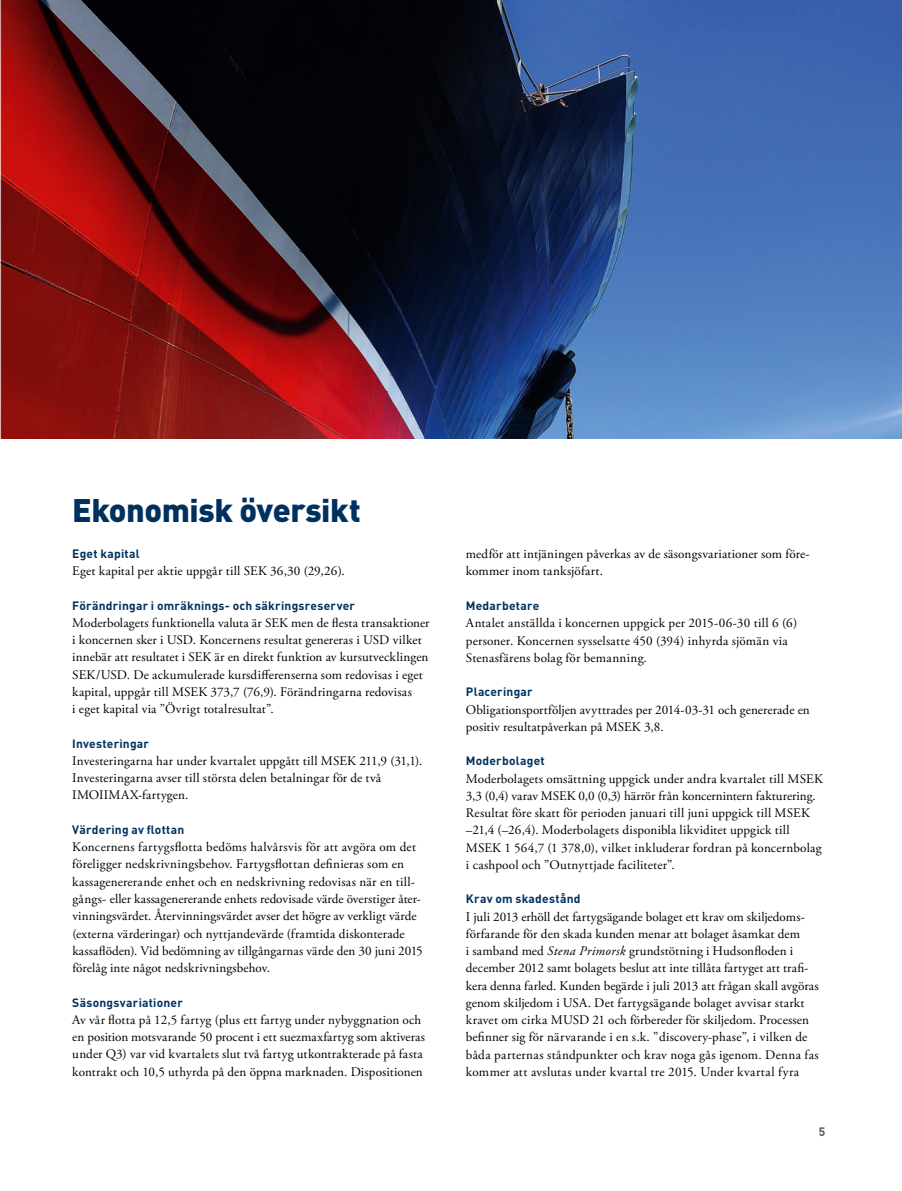
<style>
.page{position:relative;width:902px;height:1191px;background:#fff}
.page>*{position:absolute;margin:0;border:0;box-sizing:border-box;transform-origin:0 0}
.t1{font:900 32.25px "DINOT";letter-spacing:-.015em;color:#00315e}
.t2{font:13.2px/17.2px "Adobe Garamond Pro";letter-spacing:.01em;color:#000}
.t3{font:700 12px "DINOT";letter-spacing:.02em;color:#00315e}
.t4{font:700 12px "DINOT";color:#575756}
.s1{font-style:italic}
</style>
<div class="page">
<img style="left:0;top:0;width:901px;height:438px">
<h1 class="t1" style="left:72px;top:489px;width:290px">Ekonomisk översikt</h1>
<p class="t3" style="left:72px;top:545px;width:69px">Eget kapital</p>
<p class="t2" style="left:72px;top:563px;width:274px">Eget kapital per aktie uppgår till SEK 36,30 (29,26).</p>
<p class="t3" style="left:72px;top:597px;width:284px">Förändringar i omräknings- och säkringsreserver</p>
<p class="t2" style="left:72px;top:614px;width:359px">Moderbolagets funktionella valuta är SEK men de flesta transaktioner i koncernen sker i USD. Koncernens resultat genereras i USD vilket innebär att resultatet i SEK är en direkt funktion av kursutvecklingen SEK/USD. De ackumulerade kursdifferenserna som redovisas i eget kapital, uppgår till MSEK 373,7 (76,9). Förändringarna redovisas<br>i eget kapital via ”Övrigt totalresultat”.</p>
<p class="t3" style="left:72px;top:735px;width:78px">Investeringar</p>
<p class="t2" style="left:72px;top:752px;width:351px">Investeringarna har under kvartalet uppgått till MSEK 211,9 (31,1).<br>Investeringarna avser till största delen betalningar för de två<br>IMOIIMAX-fartygen.</p>
<p class="t3" style="left:72px;top:821px;width:113px">Värdering av flottan</p>
<p class="t2" style="left:72px;top:839px;width:352px">Koncernens fartygsflotta bedöms halvårsvis för att avgöra om det föreligger nedskrivningsbehov. Fartygsflottan definieras som en kassagenererande enhet och en nedskrivning redovisas när en till&shy;gångs- eller kassagenererande enhets redovisade värde överstiger åter-- vinningsvärdet. Återvinningsvärdet avser det högre av verkligt värde (externa värderingar) och nyttjandevärde (framtida diskonterade kassaflöden). Vid bedömning av tillgångarnas värde den 30 juni 2015 förelåg inte något nedskrivningsbehov.</p>
<p class="t3" style="left:72px;top:994px;width:112px">Säsongsvariationer</p>
<p class="t2" style="left:72px;top:1011px;width:354px">Av vår flotta på 12,5 fartyg (plus ett fartyg under nybyggnation och en position motsvarande 50 procent i ett suezmaxfartyg som aktiveras under Q3) var vid kvartalets slut två fartyg utkontrakterade på fasta kontrakt och 10,5 uthyrda på den öppna marknaden. Dispositionen</p>
<p class="t2" style="left:466px;top:546px;width:345px">medför att intjäningen påverkas av de säsongsvariationer som före&shy;kommer inom tanksjöfart.</p>
<p class="t3" style="left:466px;top:597px;width:75px">Medarbetare</p>
<p class="t2" style="left:466px;top:615px;width:333px">Antalet anställda i koncernen uppgick per 2015-06-30 till 6 (6) personer. Koncernen sysselsatte 450 (394) inhyrda sjömän via<br>Stenasfärens bolag för bemanning.</p>
<p class="t3" style="left:466px;top:684px;width:68px">Placeringar</p>
<p class="t2" style="left:466px;top:701px;width:345px">Obligationsportföljen avyttrades per 2014-03-31 och genererade en positiv resultatpåverkan på MSEK 3,8.</p>
<p class="t3" style="left:466px;top:753px;width:80px">Moderbolaget</p>
<p class="t2" style="left:466px;top:770px;width:358px">Moderbolagets omsättning uppgick under andra kvartalet till MSEK 3,3 (0,4) varav MSEK 0,0 (0,3) härrör från koncernintern fakturering.<br>Resultat före skatt för perioden januari till juni uppgick till MSEK –21,4 (–26,4). Moderbolagets disponibla likviditet uppgick till MSEK 1 564,7 (1 378,0), vilket inkluderar fordran på koncernbolag i cashpool och ”Outnyttjade faciliteter”.</p>
<p class="t3" style="left:466px;top:891px;width:116px">Krav om skadestånd</p>
<p class="t2" style="left:466px;top:908px;width:354px">I juli 2013 erhöll det fartygsägande bolaget ett krav om skiljedoms&shy;förfarande för den skada kunden menar att bolaget åsamkat dem<br>i samband med <span class="s1">Stena Primorsk</span> grundstötning i Hudsonfloden i december 2012 samt bolagets beslut att inte tillåta fartyget att trafi&shy;kera denna farled. Kunden begärde i juli 2013 att frågan skall avgöras genom skiljedom i USA. Det fartygsägande bolaget avvisar starkt kravet om cirka MUSD 21 och förbereder för skiljedom. Processen befinner sig för närvarande i en s.k. ”discovery-phase”, i vilken de båda parternas ståndpunkter och krav noga gås igenom. Denna fas kommer att avslutas under kvartal tre 2015. Under kvartal fyra</p>
<p class="t4" style="left:818px;top:1123px;width:8px">5</p>
</div>
